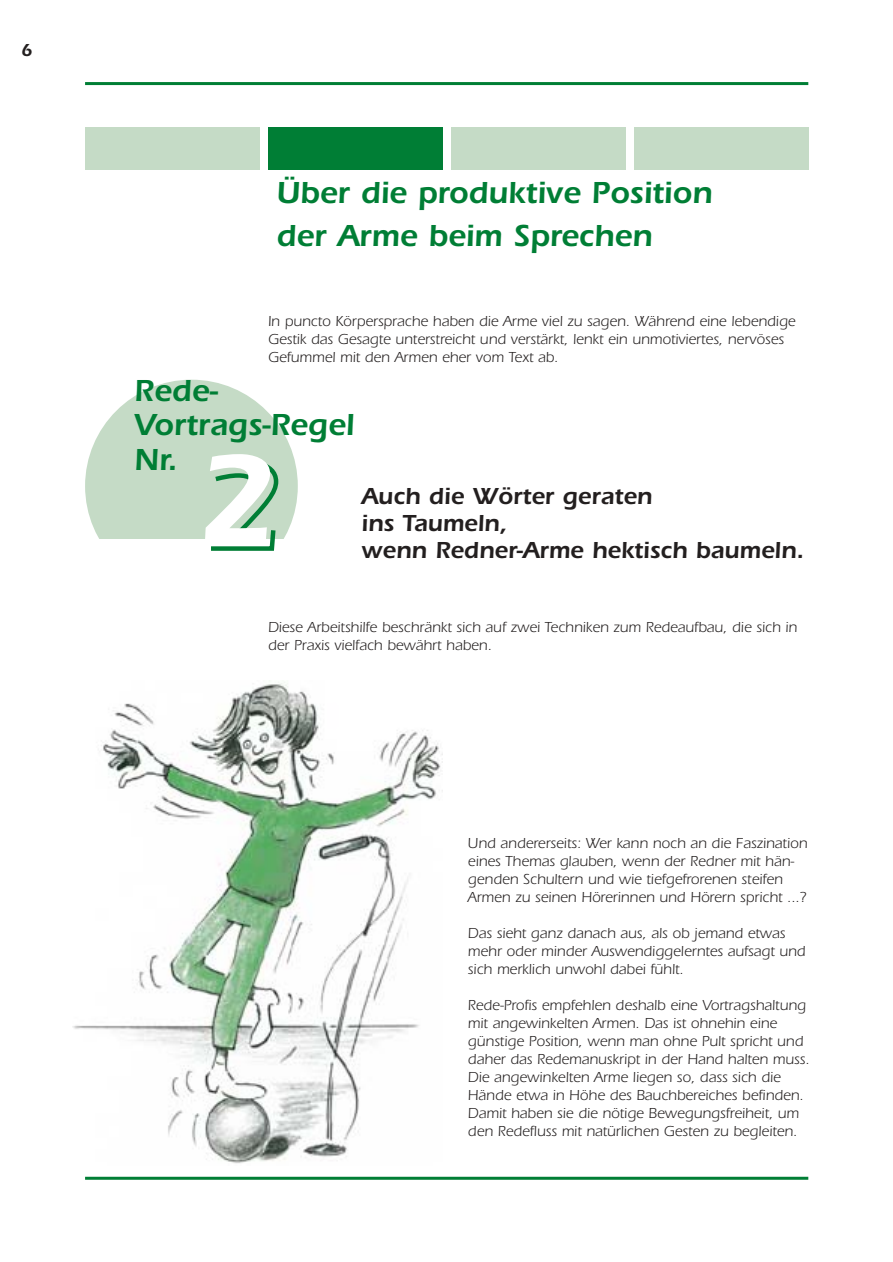
<style>
.page{position:relative;width:893px;height:1262px;background:#fff}
.page>*{position:absolute;margin:0;border:0;box-sizing:border-box;transform-origin:0 0}
.t1{font:600 127.5px "Itc Eras";color:#fff}
.t2{font:600 31.5px/34.5px "Itc Eras";color:#007e35}
.t3{font:600 24px/27px "Itc Eras";color:#231f1f}
.t4{font:600 18px "Itc Eras";color:#231f1f}
.t5{font:15px/18px "Itc Eras";color:#231f1f}
</style>
<div class="page">
<hr style="left:85px;top:82px;width:723px;height:3px;background:#007e35">
<hr style="left:85px;top:1176px;width:723px;height:3px;background:#007e35">
<div style="left:85px;top:128px;width:174px;height:42px;background:#c5dbc6"></div>
<div style="left:268px;top:128px;width:174px;height:42px;background:#007e35"></div>
<div style="left:451px;top:128px;width:174px;height:42px;background:#c5dbc6"></div>
<div style="left:634px;top:128px;width:174px;height:42px;background:#c5dbc6"></div>
<div style="left:85px;top:380px;width:213px;height:212px;background:#c5dbc6;border-radius:50%"></div>
<div style="left:85px;top:539px;width:213px;height:63px;background:#fff"></div>
<svg style="left:211px;top:461px;width:68px;height:90px"></svg>
<img style="left:72px;top:682px;width:370px;height:482px">
<p class="t4" style="left:21px;top:44px;width:13px">6</p>
<h2 class="t2" style="left:276px;top:174px;width:437px;line-height:43.5px">Über die produktive Position der Arme beim Sprechen</h2>
<p class="t5" style="left:268px;top:313px;width:529px">In puncto Körpersprache haben die Arme viel zu sagen. Während eine lebendige<br>Gestik das Gesagte unterstreicht und verstärkt, lenkt ein unmotiviertes, nervöses<br>Gefummel mit den Armen eher vom Text ab.</p>
<h2 class="t2" style="left:134px;top:376px;width:221px">Rede-<br>Vortrags-Regel<br>Nr.</h2>
<h1 class="t1" style="left:197px;top:455px;width:82px">2</h1>
<h3 class="t3" style="left:361px;top:485px;width:292px">Auch die Wörter geraten ins Taumeln,</h3>
<h3 class="t3" style="left:361px;top:539px;width:444px">wenn Redner-Arme hektisch baumeln.</h3>
<p class="t5" style="left:268px;top:619px;width:530px">Diese Arbeitshilfe beschränkt sich auf zwei Techniken zum Redeaufbau, die sich in der Praxis vielfach bewährt haben.</p>
<p class="t5" style="left:468px;top:835px;width:341px">Und andererseits: Wer kann noch an die Faszination eines Themas glauben, wenn der Redner mit hän&shy;genden Schultern und wie tiefgefrorenen steifen Armen zu seinen Hörerinnen und Hörern spricht ...?</p>
<p class="t5" style="left:468px;top:925px;width:339px">Das sieht ganz danach aus, als ob jemand etwas mehr oder minder Auswendiggelerntes aufsagt und sich merklich unwohl dabei fühlt.</p>
<p class="t5" style="left:468px;top:997px;width:343px">Rede-Profis empfehlen deshalb eine Vortragshaltung mit angewinkelten Armen. Das ist ohnehin eine günstige Position, wenn man ohne Pult spricht und daher das Redemanuskript in der Hand halten muss.<br>Die angewinkelten Arme liegen so, dass sich die Hände etwa in Höhe des Bauchbereiches befinden.<br>Damit haben sie die nötige Bewegungsfreiheit, um den Redefluss mit natürlichen Gesten zu begleiten.</p>
</div>
